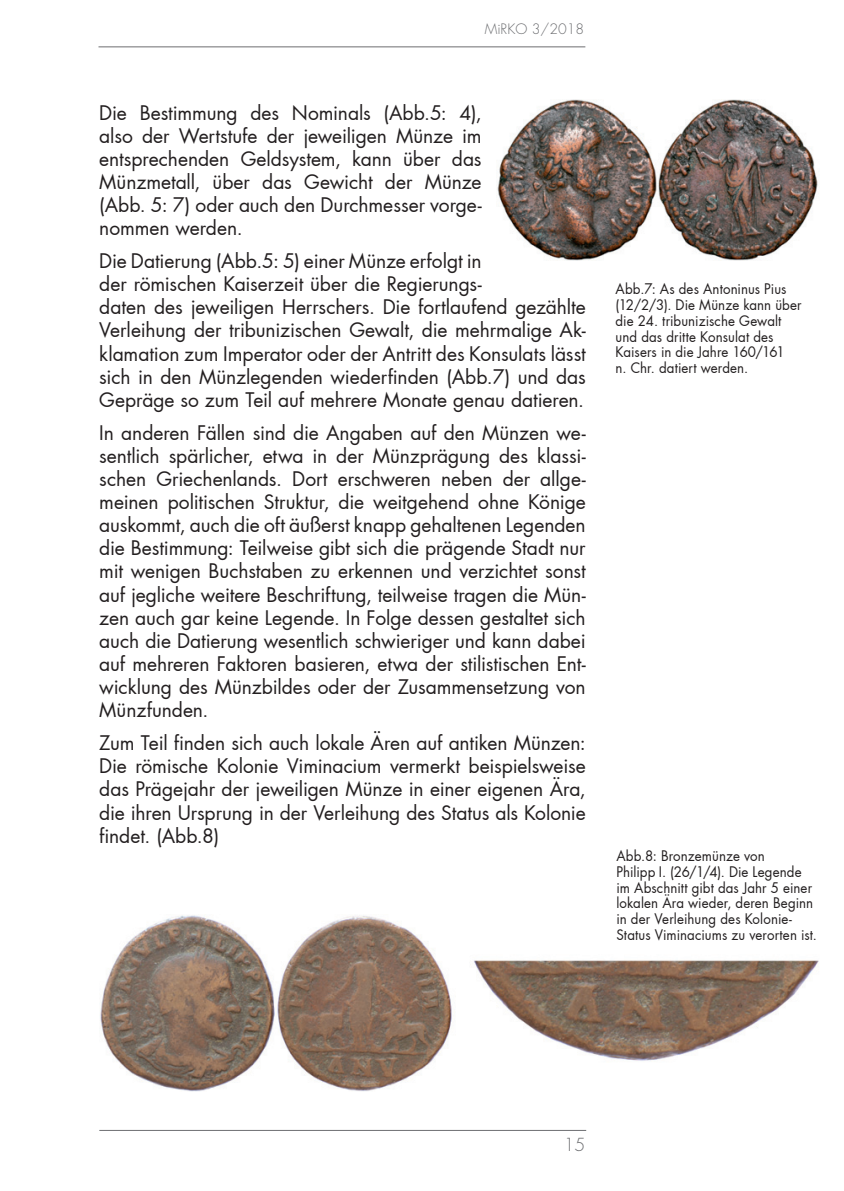
<style>
.page{position:relative;width:844px;height:1191px;background:#fff}
.page>*{position:absolute;margin:0;border:0;box-sizing:border-box;transform-origin:0 0}
.t1{font:19.25px/23.1px "Futura";letter-spacing:-.005em;color:#231f20;text-align:justify}
.t2{font:300 17.5px "Futura";color:#6d6e71}
.t3{font:14px/15.8px "Futura";letter-spacing:.005em;color:#231f20;scale:.95 1}
.t4{font:300 14px "Futura";color:#6d6e71}
</style>
<div class="page">
<hr style="left:99px;top:1130px;width:487px;height:1px;background:#6d6e71">
<hr style="left:98px;top:47px;width:487px;height:1px;background:#6d6e71">
<img style="left:497px;top:99px;width:321px;height:161px">
<img style="left:100px;top:915px;width:719px;height:176px">
<p class="t4" style="left:484px;top:20px;width:101px">MiRKO 3/2018</p>
<p class="t1" style="left:99px;top:101px;width:384px">Die Bestimmung des Nominals (Abb.5: 4), also der Wertstufe der jeweiligen Münze im entsprechenden Geldsystem, kann über das Münzmetall, über das Gewicht der Münze (Abb. 5: 7) oder auch den Durchmesser vorge&shy;nommen werden.</p>
<p class="t1" style="left:99px;top:249px;width:488px;text-align:left">Die Datierung (Abb.5: 5) einer Münze erfolgt in<br>der römischen Kaiserzeit über die Regierungs-<br>daten des jeweiligen Herrschers. Die fortlaufend gezählte Verleihung der tribunizischen Gewalt, die mehrmalige Ak&shy;klamation zum Imperator oder der Antritt des Konsulats lässt sich in den Münzlegenden wiederfinden (Abb.7) und das Gepräge so zum Teil auf mehrere Monate genau datieren.</p>
<p class="t1" style="left:99px;top:421px;width:488px">In anderen Fällen sind die Angaben auf den Münzen we&shy;sentlich spärlicher, etwa in der Münzprägung des klassi&shy;schen Griechenlands. Dort erschweren neben der allge&shy;meinen politischen Struktur, die weitgehend ohne Könige auskommt, auch die oft äußerst knapp gehaltenen Legenden die Bestimmung: Teilweise gibt sich die prägende Stadt nur mit wenigen Buchstaben zu erkennen und verzichtet sonst auf jegliche weitere Beschriftung, teilweise tragen die Mün&shy;zen auch gar keine Legende. In Folge dessen gestaltet sich auch die Datierung wesentlich schwieriger und kann dabei auf mehreren Faktoren basieren, etwa der stilistischen Ent&shy;wicklung des Münzbildes oder der Zusammensetzung von Münzfunden.</p>
<p class="t1" style="left:99px;top:731px;width:488px">Zum Teil finden sich auch lokale Ären auf antiken Münzen:<br>Die römische Kolonie Viminacium vermerkt beispielsweise das Prägejahr der jeweiligen Münze in einer eigenen Ära, die ihren Ursprung in der Verleihung des Status als Kolonie findet. (Abb.8)</p>
<p class="t3" style="left:615px;top:281px;width:197px">Abb.7: As des Antoninus Pius (12/2/3). Die Münze kann über die 24. tribunizische Gewalt und das dritte Konsulat des<br>Kaisers in die Jahre 160/161<br>n. Chr. datiert werden.</p>
<p class="t3" style="left:616px;top:847px;width:212px">Abb.8: Bronzemünze von<br>Philipp I. (26/1/4). Die Legende im Abschnitt gibt das Jahr 5 einer lokalen Ära wieder, deren Beginn in der Verleihung des Kolonie-<br>Status Viminaciums zu verorten ist.</p>
<p class="t2" style="left:563px;top:1134px;width:23px">15</p>
</div>
